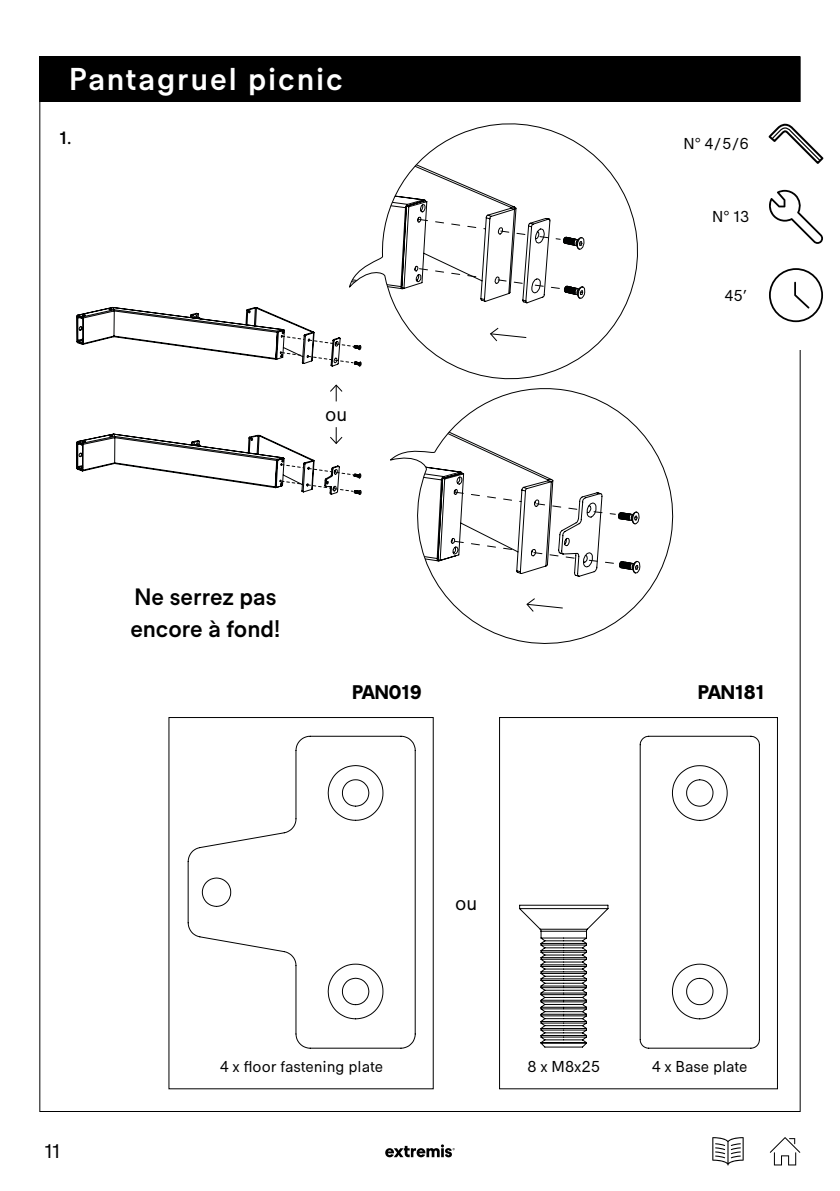
<style>
.page{position:relative;width:840px;height:1191px;background:#fff}
.page>*{position:absolute;margin:0;border:0;box-sizing:border-box;transform-origin:0 0}
.t1{font:500 32px "Extremis Compakt";letter-spacing:.06em;color:#fff}
.t2{font:500 24px/32px "Extremis Compakt";color:#000}
.t3{font:700 20px "Extremis Compakt";color:#000}
.t4{font:20px "Extremis Compakt";color:#000}
.t5{font:500 18px "Extremis Compakt";color:#000}
.t6{font:16px "Extremis Compakt";color:#000}
</style>
<div class="page">
<svg style="left:769px;top:1137px;width:30px;height:28px"></svg>
<svg style="left:712px;top:1137px;width:31px;height:28px"></svg>
<svg style="left:385px;top:1144px;width:69px;height:13px"></svg>
<div style="left:40px;top:57px;width:759px;height:45px;background:#000"></div>
<svg style="left:769px;top:268px;width:53px;height:54px"></svg>
<svg style="left:769px;top:190px;width:53px;height:54px"></svg>
<svg style="left:768px;top:123px;width:56px;height:41px"></svg>
<div style="left:499px;top:717px;width:278px;height:372px;border:1px solid #000"></div>
<svg style="left:639px;top:736px;width:120px;height:312px"></svg>
<svg style="left:519px;top:904px;width:89px;height:143px"></svg>
<svg style="left:188px;top:736px;width:227px;height:312px"></svg>
<svg style="left:358px;top:123px;width:280px;height:257px"></svg>
<svg style="left:390px;top:388px;width:284px;height:256px"></svg>
<svg style="left:76px;top:133px;width:508px;height:233px"></svg>
<svg style="left:525px;top:597px;width:38px;height:16px"></svg>
<svg style="left:76px;top:427px;width:285px;height:68px"></svg>
<svg style="left:330px;top:384px;width:12px;height:17px"></svg>
<h1 class="t1" style="left:69px;top:60px;width:275px">Pantagruel picnic</h1>
<p class="t5" style="left:60px;top:72px;width:16px">2.</p>
<p class="t5" style="left:60px;top:127px;width:14px">1.</p>
<p class="t4" style="left:325px;top:403px;width:24px">ou</p>
<h2 class="t2" style="left:130px;top:580px;width:152px">Ne serrez pas encore à fond!</h2>
<p class="t6" style="left:683px;top:135px;width:67px">N° 4/5/6</p>
<p class="t6" style="left:711px;top:208px;width:38px">N° 13</p>
<p class="t6" style="left:724px;top:286px;width:24px">45’</p>
<p class="t3" style="left:352px;top:680px;width:71px">PAN019</p>
<p class="t3" style="left:697px;top:680px;width:68px">PAN181</p>
<p class="t4" style="left:455px;top:891px;width:24px">ou</p>
<p class="t4" style="left:44px;top:1139px;width:18px">11</p>
<p class="t6" style="left:220px;top:1057px;width:164px">4 x floor fastening plate</p>
<p class="t6" style="left:527px;top:1057px;width:74px">8 x M8x25</p>
<p class="t6" style="left:651px;top:1057px;width:97px">4 x Base plate</p>
</div>
